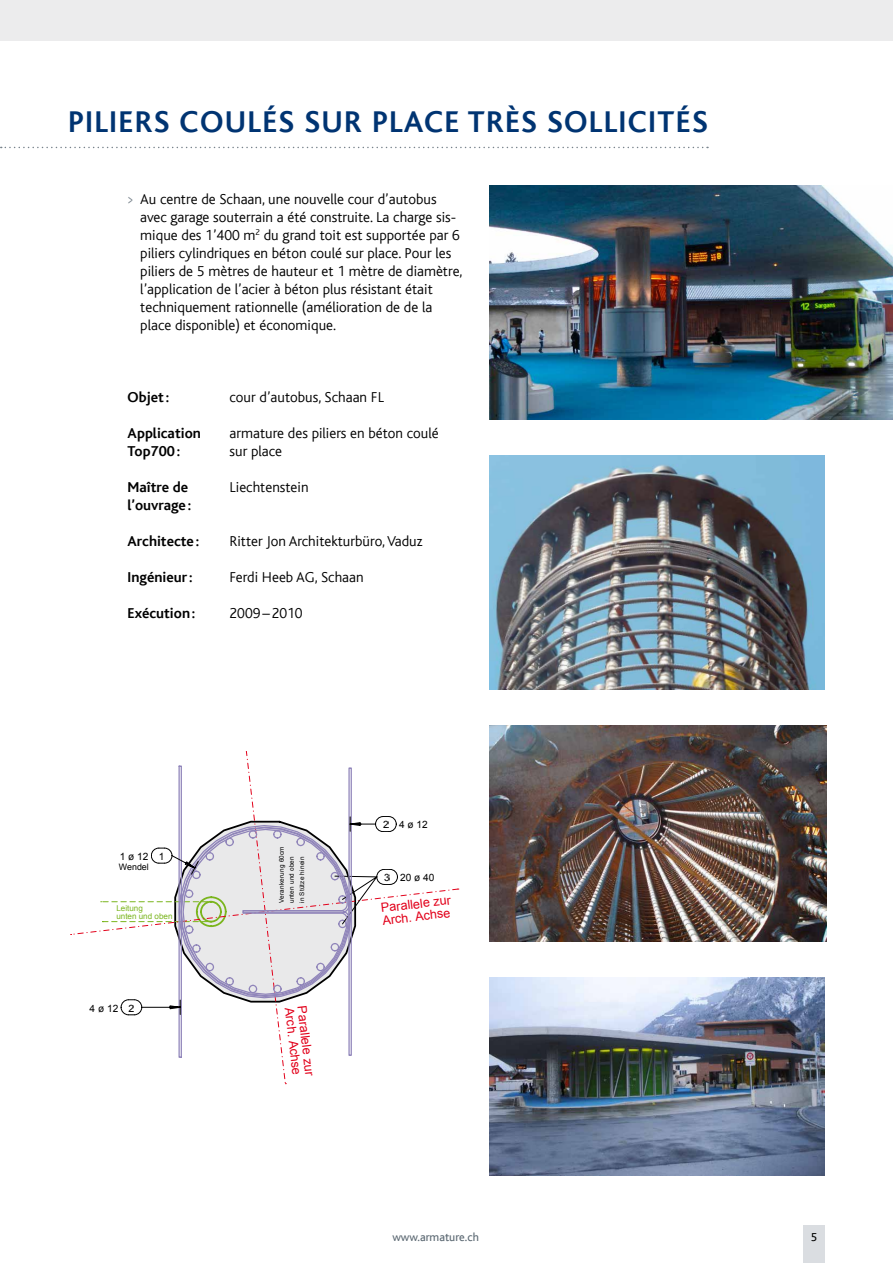
<style>
.page{position:relative;width:893px;height:1263px;background:#fff}
.page>*{position:absolute;margin:0;border:0;box-sizing:border-box;transform-origin:0 0}
.t1{font:700 31.5px "Kl Bliss";letter-spacing:.04em;color:#003472}
.t2{font:300 15px/18px "Kl Bliss";color:#000}
.t3{font:700 15px "Kl Bliss";color:#000}
.t4{font:12.6px/12.6px "Arial";color:#e2001a}
.t5{font:12px "Kl Bliss";color:#5b6872}
.t6{font:12px "Kl Bliss";color:#000}
.t7{font:10.05px "Arial";color:#000}
.t8{font:8.85px "Arial";color:#000}
.t9{font:8.1px/8.4px "Arial";color:#7ab51d}
.t10{font:6.3px/10.2px "Arial";letter-spacing:.03em;color:#000}
.s1{color:#78838c}
</style>
<div class="page">
<div style="left:0;top:0;width:893px;height:40px;background:#ececed"></div>
<div style="left:803px;top:1225px;width:22px;height:38px;background:#dadde1"></div>
<svg style="left:1px;top:147px;width:707px;height:1px"></svg>
<svg style="left:70px;top:765px;width:389px;height:319px"></svg>
<img style="left:489px;top:978px;width:336px;height:198px">
<img style="left:489px;top:186px;width:404px;height:234px">
<img style="left:489px;top:726px;width:337px;height:216px">
<img style="left:489px;top:456px;width:336px;height:234px">
<h1 class="t1" style="left:68px;top:105px;width:641px">PILIERS COULÉS SUR PLACE TRÈS SOLLICITÉS</h1>
<p class="t2" style="left:140px;top:190px;width:324px;text-indent:-13px"><span class="s1">&gt;</span> Au centre de Schaan, une nouvelle cour d’autobus avec garage souterrain a été construite. La charge sis&shy;mique des 1’400 m<sup>2</sup> du grand toit est supportée par 6 piliers cylindriques en béton coulé sur place. Pour les piliers de 5 mètres de hauteur et 1 mètre de diamètre, l’application de l’acier à béton plus résistant était techniquement rationnelle (amélioration de de la place disponible) et économique.</p>
<p class="t3" style="left:128px;top:389px;width:43px">Objet:</p>
<p class="t2" style="left:230px;top:388px;width:156px">cour d’autobus, Schaan FL</p>
<p class="t3" style="left:128px;top:425px;width:75px">Application</p>
<p class="t2" style="left:230px;top:424px;width:211px">armature des piliers en béton coulé</p>
<p class="t3" style="left:128px;top:443px;width:54px">Top700:</p>
<p class="t2" style="left:230px;top:442px;width:54px">sur place</p>
<p class="t3" style="left:128px;top:479px;width:62px">Maître de</p>
<p class="t2" style="left:230px;top:478px;width:81px">Liechtenstein</p>
<p class="t3" style="left:128px;top:497px;width:65px">l’ouvrage :</p>
<p class="t3" style="left:128px;top:533px;width:73px">Architecte :</p>
<p class="t2" style="left:230px;top:532px;width:194px">Ritter Jon Architekturbüro, Vaduz</p>
<p class="t3" style="left:128px;top:569px;width:67px">Ingénieur:</p>
<p class="t2" style="left:230px;top:568px;width:136px">Ferdi Heeb AG, Schaan</p>
<p class="t3" style="left:128px;top:605px;width:69px">Exécution:</p>
<p class="t2" style="left:230px;top:604px;width:75px">2009–2010</p>
<p class="t7" style="left:120px;top:850px;width:46px">1 ø 12 1</p>
<p class="t8" style="left:119px;top:861px;width:32px">Wendel</p>
<p class="t9" style="left:116px;top:904px;width:58px">Leitung<br>unten und oben</p>
<p class="t10" style="left:276px;top:903px;width:58px;rotate:-90deg">Verankerung 60cm unten und oben<br>in Stütze hinein</p>
<p class="t7" style="left:90px;top:1001px;width:46px">4 ø 12 2</p>
<p class="t4" style="left:295px;top:1006px;width:70px;rotate:83deg">Arch. Achse</p>
<p class="t4" style="left:308px;top:1005px;width:72px;rotate:83deg">Parallele zur</p>
<p class="t7" style="left:383px;top:818px;width:46px">2 4 ø 12</p>
<p class="t7" style="left:384px;top:871px;width:52px">3 20 ø 40</p>
<p class="t4" style="left:380px;top:902px;width:72px;rotate:-7deg">Parallele zur<br>Arch. Achse</p>
<p class="t5" style="left:392px;top:1230px;width:88px">www.armature.ch</p>
<p class="t6" style="left:811px;top:1230px;width:8px">5</p>
</div>
